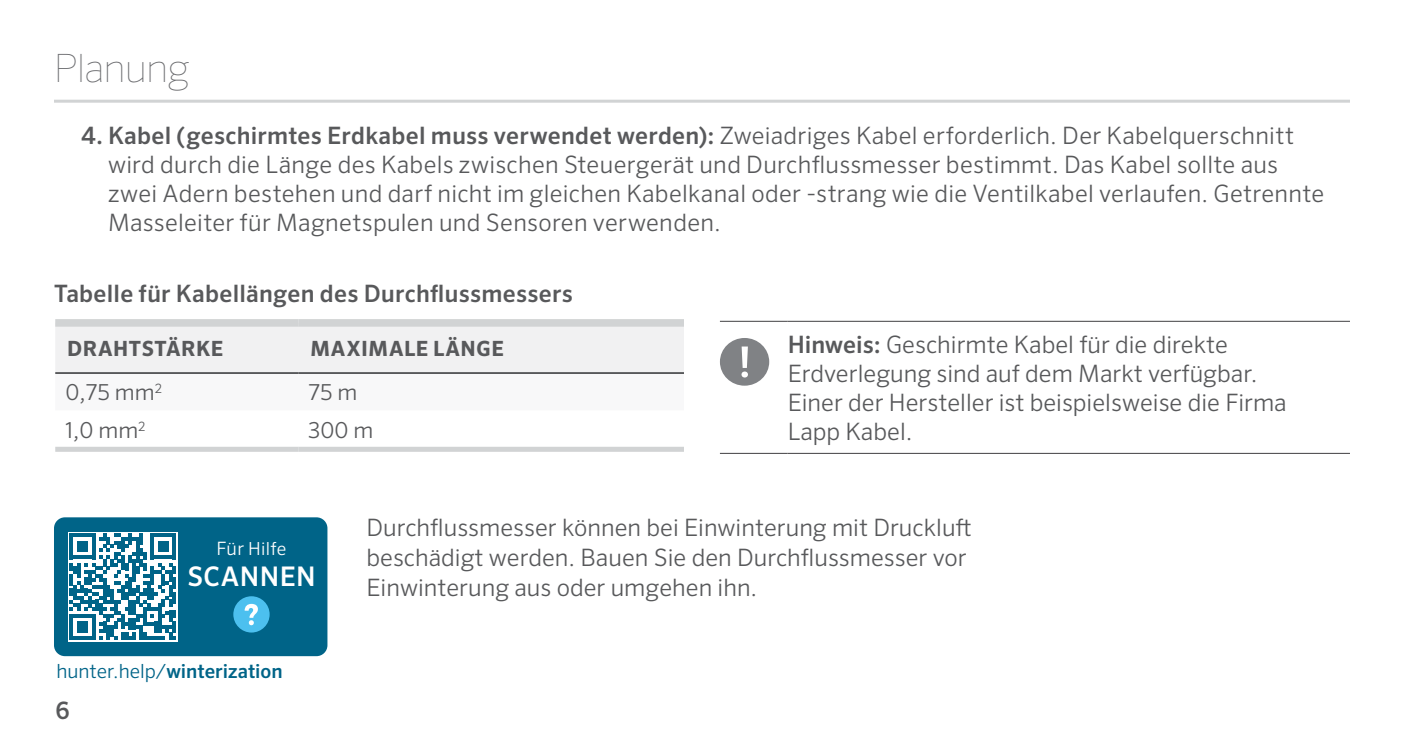
<style>
.page{position:relative;width:1404px;height:756px;background:#fff}
.page>*{position:absolute;margin:0;border:0;box-sizing:border-box;transform-origin:0 0}
.t1{font:100 39px "Sero Pro";letter-spacing:-.01em;color:#696a6d}
.t2{font:500 27px "Sero Pro";letter-spacing:.015em;color:#fff}
.t3{font:300 24px/28.8px "Sero Pro";color:#58595b}
.t4{font:500 24px "Sero Pro";letter-spacing:.01em;color:#58595b}
.t5{font:300 21.9px "Sero Pro";color:#58595b}
.t6{font:700 21px "Sero Pro";letter-spacing:.025em;color:#58595b}
.t7{font:500 19.5px "Sero Pro";color:#006488}
.t8{font:300 18px "Sero Pro";letter-spacing:.02em;color:#fff}
.s1{font-weight:500}
.s2{font-size:18.3px}
.s3{font-weight:300}
</style>
<div class="page">
<hr style="left:54px;top:100px;width:1296px;height:3px;background:#d1d3d4">
<hr style="left:720px;top:321px;width:68px;height:1px;background:#414042">
<hr style="left:788px;top:321px;width:562px;height:1px;background:#414042">
<hr style="left:720px;top:453px;width:68px;height:1px;background:#414042">
<hr style="left:788px;top:453px;width:562px;height:1px;background:#414042">
<div style="left:720px;top:338px;width:49px;height:48px;background:#808285;border-radius:50%"></div>
<svg style="left:742px;top:347px;width:6px;height:31px"></svg>
<div style="left:55px;top:327px;width:629px;height:45px;background:#f1f1f2"></div>
<div style="left:55px;top:319px;width:243px;height:8px;background:#d1d3d4"></div>
<div style="left:298px;top:319px;width:386px;height:8px;background:#d1d3d4"></div>
<hr style="left:55px;top:372px;width:243px;height:2px;background:#58595b">
<hr style="left:298px;top:372px;width:386px;height:2px;background:#58595b">
<div style="left:55px;top:447px;width:243px;height:5px;background:#d1d3d4"></div>
<div style="left:298px;top:447px;width:386px;height:5px;background:#d1d3d4"></div>
<div style="left:54px;top:517px;width:273px;height:139px;background:#006488;border-radius:11px"></div>
<div style="left:233px;top:596px;width:37px;height:37px;background:#4cc0ef;border-radius:50%"></div>
<svg style="left:245px;top:604px;width:13px;height:21px"></svg>
<div style="left:68px;top:532px;width:110px;height:109px;background:linear-gradient(to bottom,#fff,#fff)"></div>
<svg style="left:70px;top:534px;width:106px;height:106px"></svg>
<h1 class="t1" style="left:54px;top:45px;width:137px">Planung</h1>
<p class="t3" style="left:108px;top:121px;width:1218px;text-indent:-27px"><span class="s1">4. Kabel (geschirmtes Erdkabel muss verwendet werden):</span> Zweiadriges Kabel erforderlich. Der Kabelquerschnitt wird durch die Länge des Kabels zwischen Steuergerät und Durchflussmesser bestimmt. Das Kabel sollte aus zwei Adern bestehen und darf nicht im gleichen Kabelkanal oder -strang wie die Ventilkabel verlaufen. Getrennte Masseleiter für Magnetspulen und Sensoren verwenden.</p>
<p class="t4" style="left:54px;top:279px;width:521px">Tabelle für Kabellängen des Durchflussmessers</p>
<p class="t6" style="left:67px;top:336px;width:158px">DRAHTSTÄRKE</p>
<p class="t6" style="left:310px;top:336px;width:195px">MAXIMALE LÄNGE</p>
<p class="t5" style="left:65px;top:380px;width:98px">0,75 mm<sup>2</sup></p>
<p class="t5" style="left:308px;top:380px;width:51px">75 m</p>
<p class="t5" style="left:65px;top:417px;width:82px">1,0 mm<sup>2</sup></p>
<p class="t5" style="left:308px;top:417px;width:67px">300 m</p>
<p class="t3" style="left:788px;top:330px;width:501px"><span class="s1">Hinweis:</span> Geschirmte Kabel für die direkte Erdverlegung sind auf dem Markt verfügbar.<br>Einer der Hersteller ist beispielsweise die Firma Lapp Kabel.</p>
<p class="t8" style="left:216px;top:538px;width:72px"><span class="s2">Für</span> Hilfe</p>
<p class="t2" style="left:187px;top:560px;width:130px">SCANNEN</p>
<p class="t7" style="left:56px;top:660px;width:228px"><span class="s3">hunter.help/</span>winterization</p>
<p class="t4" style="left:56px;top:696px;width:16px">6</p>
<p class="t3" style="left:367px;top:512px;width:607px;line-height:30px">Durchflussmesser können bei Einwinterung mit Druckluft beschädigt werden. Bauen Sie den Durchflussmesser vor<br>Einwinterung aus oder umgehen ihn.</p>
</div>
